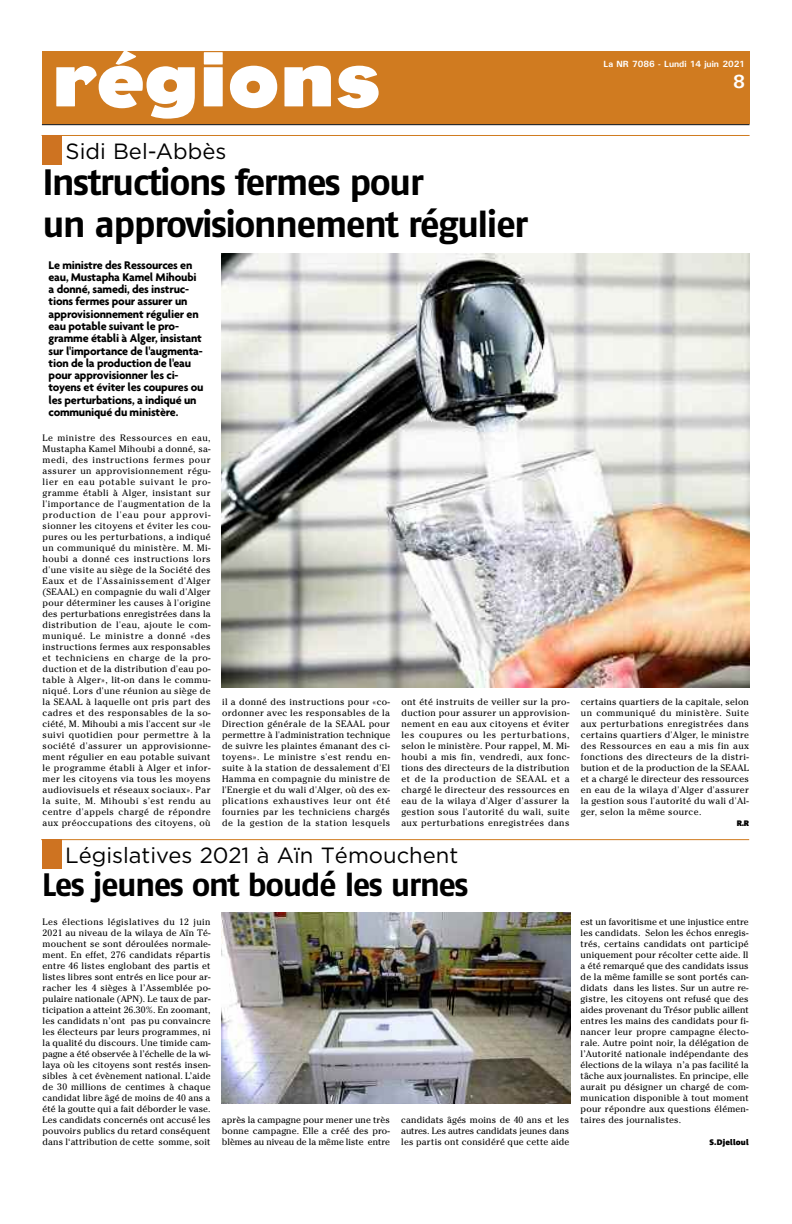
<style>
.page{position:relative;width:792px;height:1224px;background:#fff}
.page>*{position:absolute;margin:0;border:0;box-sizing:border-box;transform-origin:0 0}
.t1{font:700 77.5px "Eagle";color:#fff;scale:1.09 1}
.t2{font:700 36.6px/41.9px "Fago No";letter-spacing:-.045em;color:#000}
.t3{font:700 32.4px "Fago No";letter-spacing:-.045em;color:#000}
.t4{font:22px "Gotham";color:#000}
.t5{font:700 19px "Univers";color:#fff}
.t6{font:700 12px/12.3px "Agenda";letter-spacing:-.015em;color:#000}
.t7{font:9.2px/11px "Cheltenham";letter-spacing:.025em;color:#000;text-align:justify}
.t8{font:700 9px "Univers";color:#fff}
.t9{font:900 8px "Corpid";letter-spacing:.02em;color:#000}
</style>
<div class="page">
<div style="left:42px;top:51px;width:707px;height:73px;background:#d07b20"></div>
<hr style="left:42px;top:124px;width:708px;height:1px;background:#000">
<hr style="left:42px;top:135px;width:708px;height:1px;background:#d07b20">
<div style="left:42px;top:135px;width:20px;height:29px;background:#ce7321"></div>
<hr style="left:41px;top:839px;width:708px;height:1px;background:#d07b20">
<div style="left:42px;top:839px;width:19px;height:30px;background:#ce7321"></div>
<img style="left:221px;top:253px;width:529px;height:434px">
<img style="left:222px;top:912px;width:349px;height:191px">
<p class="t1" style="left:51px;top:34px;width:304px">régions</p>
<p class="t8" style="left:604px;top:58px;width:143px">La NR 7086 - Lundi 14 juin 2021</p>
<p class="t5" style="left:733px;top:70px;width:13px">8</p>
<p class="t4" style="left:66px;top:138px;width:162px">Sidi Bel-Abbès</p>
<p class="t2" style="left:42px;top:165px;width:487px">Instructions fermes pour<br>un approvisionnement régulier</p>
<p class="t6" style="left:49px;top:258px;width:156px">Le ministre des Ressources en eau, Mustapha Kamel Mihoubi a donné, samedi, des instruc&shy;tions fermes pour assurer un approvisionnement régulier en eau potable suivant le pro&shy;gramme établi à Alger, insistant sur l'importance de l'augmenta&shy;tion de la production de l'eau pour approvisionner les ci&shy;toyens et éviter les coupures ou les perturbations, a indiqué un communiqué du ministère.</p>
<p class="t7" style="left:43px;top:432px;width:170px">Le ministre des Ressources en eau, Mustapha Kamel Mihoubi a donné, sa&shy;medi, des instructions fermes pour assurer un approvisionnement régu&shy;lier en eau potable suivant le pro&shy;gramme établi à Alger, insistant sur l'importance de l'augmentation de la production de l'eau pour approvi&shy;sionner les citoyens et éviter les cou&shy;pures ou les perturbations, a indiqué un communiqué du ministère. M. Mi&shy;houbi a donné ces instructions lors d'une visite au siège de la Société des Eaux et de l'Assainissement d'Alger (SEAAL) en compagnie du wali d'Alger pour déterminer les causes à l'origine des perturbations enregistrées dans la distribution de l'eau, ajoute le com&shy;muniqué. Le ministre a donné «des instructions fermes aux responsables et techniciens en charge de la pro&shy;duction et de la distribution d'eau po&shy;table à Alger», lit-on dans le commu&shy;niqué. Lors d'une réunion au siège de la SEAAL à laquelle ont pris part des cadres et des responsables de la so&shy;ciété, M. Mihoubi a mis l'accent sur «le suivi quotidien pour permettre à la société d'assurer un approvisionne&shy;ment régulier en eau potable suivant le programme établi à Alger et infor&shy;mer les citoyens via tous les moyens audiovisuels et réseaux sociaux». Par la suite, M. Mihoubi s'est rendu au centre d'appels chargé de répondre aux préoccupations des citoyens, où</p>
<p class="t7" style="left:222px;top:696px;width:170px">il a donné des instructions pour «co&shy;ordonner avec les responsables de la Direction générale de la SEAAL pour permettre à l'administration technique de suivre les plaintes émanant des ci&shy;toyens». Le ministre s'est rendu en&shy;suite à la station de dessalement d'El Hamma en compagnie du ministre de l'Energie et du wali d'Alger, où des ex&shy;plications exhaustives leur ont été fournies par les techniciens chargés de la gestion de la station lesquels</p>
<p class="t7" style="left:401px;top:696px;width:170px">ont été instruits de veiller sur la pro&shy;duction pour assurer un approvision&shy;nement en eau aux citoyens et éviter les coupures ou les perturbations, selon le ministère. Pour rappel, M. Mi&shy;houbi a mis fin, vendredi, aux fonc&shy;tions des directeurs de la distribution et de la production de SEAAL et a chargé le directeur des ressources en eau de la wilaya d'Alger d'assurer la gestion sous l'autorité du wali, suite aux perturbations enregistrées dans</p>
<p class="t7" style="left:581px;top:696px;width:170px">certains quartiers de la capitale, selon un communiqué du ministère. Suite aux perturbations enregistrées dans certains quartiers d'Alger, le ministre des Ressources en eau a mis fin aux fonctions des directeurs de la distri&shy;bution et de la production de la SEAAL et a chargé le directeur des ressources en eau de la wilaya d'Alger d'assurer la gestion sous l'autorité du wali d'Al&shy;ger, selon la même source.</p>
<p class="t9" style="left:737px;top:820px;width:14px">R.R</p>
<p class="t4" style="left:65px;top:843px;width:395px">Législatives 2021 à Aïn Témouchent</p>
<p class="t3" style="left:42px;top:873px;width:428px">Les jeunes ont boudé les urnes</p>
<p class="t7" style="left:43px;top:916px;width:170px">Les élections législatives du 12 juin 2021 au niveau de la wilaya de Aïn Té&shy;mouchent se sont déroulées normale&shy;ment. En effet, 276 candidats répartis entre 46 listes englobant des partis et listes libres sont entrés en lice pour ar&shy;racher les 4 sièges à l’Assemblée po&shy;pulaire nationale (APN). Le taux de par&shy;ticipation a atteint 26.30%. En zoomant, les candidats n’ont pas pu convaincre les électeurs par leurs programmes, ni la qualité du discours. Une timide cam&shy;pagne a été observée à l’échelle de la wi&shy;laya où les citoyens sont restés insen&shy;sibles à cet évènement national. L’aide de 30 millions de centimes à chaque candidat libre âgé de moins de 40 ans a été la goutte qui a fait déborder le vase.<br>Les candidats concernés ont accusé les pouvoirs publics du retard conséquent dans l‘attribution de cette somme, soit</p>
<p class="t7" style="left:222px;top:1114px;width:169px">après la campagne pour mener une très bonne campagne. Elle a créé des pro&shy;blèmes au niveau de la même liste entre</p>
<p class="t7" style="left:401px;top:1114px;width:170px">candidats âgés moins de 40 ans et les autres. Les autres candidats jeunes dans les partis ont considéré que cette aide</p>
<p class="t7" style="left:581px;top:916px;width:170px">est un favoritisme et une injustice entre les candidats. Selon les échos enregis&shy;trés, certains candidats ont participé uniquement pour récolter cette aide. Il a été remarqué que des candidats issus de la même famille se sont portés can&shy;didats dans les listes. Sur un autre re&shy;gistre, les citoyens ont refusé que des aides provenant du Trésor public aillent entres les mains des candidats pour fi&shy;nancer leur propre campagne électo&shy;rale. Autre point noir, la délégation de l’Autorité nationale indépendante des élections de la wilaya n’a pas facilité la tâche aux journalistes. En principe, elle aurait pu désigner un chargé de com&shy;munication disponible à tout moment pour répondre aux questions élémen&shy;taires des journalistes.</p>
<p class="t9" style="left:710px;top:1139px;width:41px">S.Djelloul</p>
</div>
